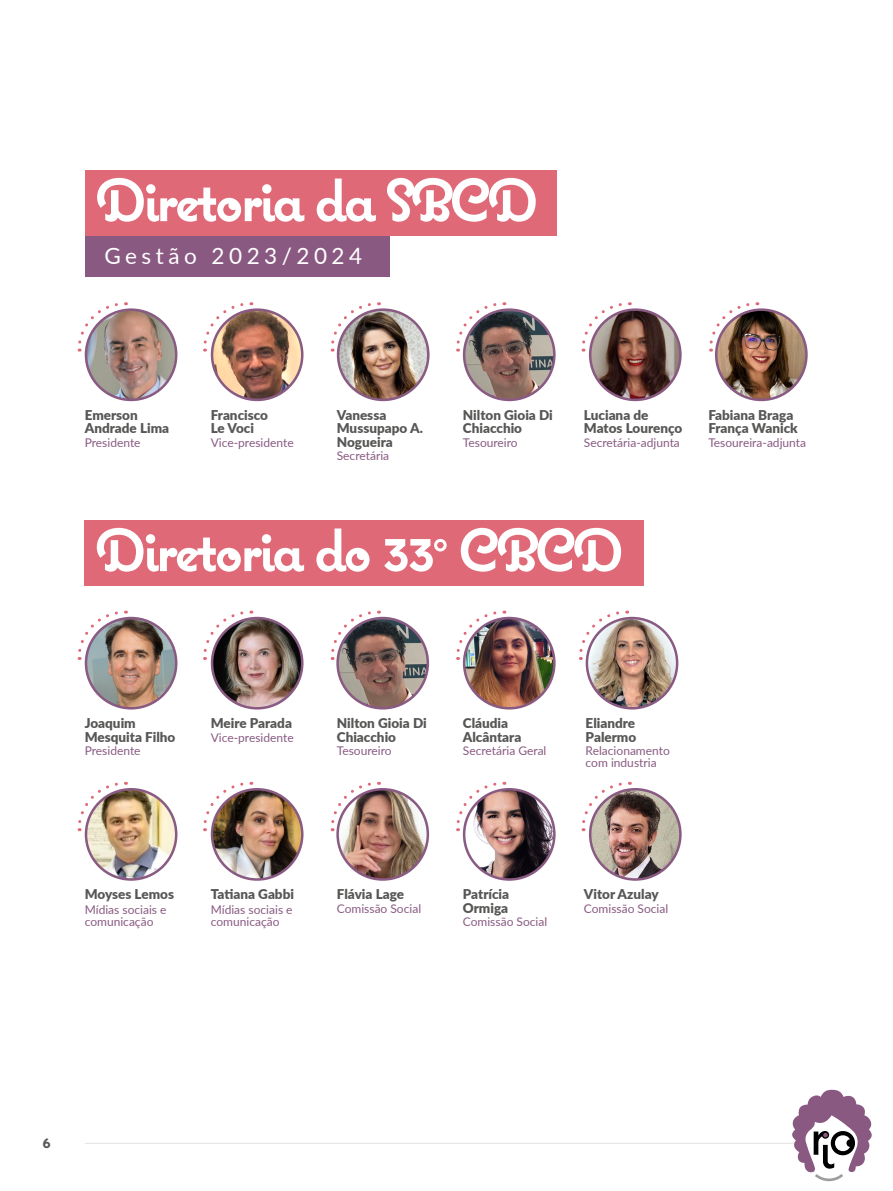
<style>
.page{position:relative;width:893px;height:1191px;background:#fff}
.page>*{position:absolute;margin:0;border:0;box-sizing:border-box;transform-origin:0 0}
.t1{font:700 60px "Coquette";letter-spacing:-.05em;color:#fff}
.t2{font:22.5px "Lato";letter-spacing:.2em;color:#fff}
.t3{font:700 18px "Coquette";color:#575756}
.t4{font:900 13.5px/13.5px "Lato";color:#575756}
.t5{font:12px/12px "Lato";color:#895a82}
</style>
<div class="page">
<hr style="left:85px;top:1143px;width:713px;height:1px;background:#e3e3e3">
<svg style="left:792px;top:1089px;width:80px;height:92px"></svg>
<div style="left:85px;top:520px;width:559px;height:65px;background:#e06978"></div>
<div style="left:85px;top:232px;width:304px;height:45px;background:#8a5982"></div>
<div style="left:85px;top:170px;width:472px;height:65px;background:#e06978"></div>
<img style="left:86px;top:310px;width:90px;height:90px;border-radius:45px">
<div style="left:85px;top:308px;width:92px;height:93px;border:3px solid #895a82;border-radius:50%"></div>
<img style="left:86px;top:618px;width:90px;height:90px;border-radius:45px">
<div style="left:85px;top:617px;width:92px;height:92px;border:3px solid #895a82;border-radius:50%"></div>
<img style="left:86px;top:789px;width:90px;height:90px;border-radius:45px">
<div style="left:85px;top:788px;width:92px;height:92px;border:3px solid #895a82;border-radius:50%"></div>
<img style="left:590px;top:310px;width:90px;height:90px;border-radius:45px">
<div style="left:589px;top:308px;width:93px;height:93px;border:3px solid #895a82;border-radius:50%"></div>
<img style="left:212px;top:310px;width:90px;height:90px;border-radius:45px">
<div style="left:211px;top:308px;width:92px;height:93px;border:3px solid #895a82;border-radius:50%"></div>
<img style="left:212px;top:618px;width:90px;height:90px;border-radius:45px">
<div style="left:211px;top:617px;width:92px;height:92px;border:3px solid #895a82;border-radius:50%"></div>
<img style="left:212px;top:789px;width:90px;height:90px;border-radius:45px">
<div style="left:211px;top:788px;width:92px;height:92px;border:3px solid #895a82;border-radius:50%"></div>
<img style="left:464px;top:310px;width:90px;height:90px;border-radius:45px">
<div style="left:463px;top:308px;width:93px;height:93px;border:3px solid #895a82;border-radius:50%"></div>
<img style="left:464px;top:618px;width:90px;height:90px;border-radius:45px">
<div style="left:463px;top:617px;width:93px;height:92px;border:3px solid #895a82;border-radius:50%"></div>
<img style="left:587px;top:618px;width:90px;height:90px;border-radius:45px">
<div style="left:586px;top:617px;width:92px;height:92px;border:3px solid #895a82;border-radius:50%"></div>
<img style="left:338px;top:310px;width:90px;height:90px;border-radius:45px">
<div style="left:337px;top:308px;width:93px;height:93px;border:3px solid #895a82;border-radius:50%"></div>
<img style="left:716px;top:310px;width:90px;height:90px;border-radius:45px">
<div style="left:715px;top:308px;width:93px;height:93px;border:3px solid #895a82;border-radius:50%"></div>
<svg style="left:77px;top:302px;width:49px;height:49px"></svg>
<svg style="left:77px;top:610px;width:49px;height:50px"></svg>
<svg style="left:77px;top:781px;width:49px;height:50px"></svg>
<svg style="left:203px;top:303px;width:42px;height:48px"></svg>
<svg style="left:203px;top:611px;width:42px;height:49px"></svg>
<svg style="left:203px;top:782px;width:42px;height:49px"></svg>
<svg style="left:330px;top:302px;width:49px;height:49px"></svg>
<svg style="left:330px;top:610px;width:49px;height:50px"></svg>
<svg style="left:330px;top:781px;width:49px;height:50px"></svg>
<svg style="left:456px;top:303px;width:42px;height:48px"></svg>
<svg style="left:456px;top:611px;width:42px;height:49px"></svg>
<svg style="left:579px;top:611px;width:42px;height:49px"></svg>
<img style="left:456px;top:781px;width:98px;height:98px">
<svg style="left:581px;top:302px;width:49px;height:49px"></svg>
<img style="left:590px;top:789px;width:90px;height:90px;border-radius:45px">
<div style="left:589px;top:788px;width:93px;height:92px;border:3px solid #895a82;border-radius:50%"></div>
<svg style="left:581px;top:781px;width:49px;height:50px"></svg>
<svg style="left:709px;top:303px;width:42px;height:48px"></svg>
<img style="left:338px;top:618px;width:90px;height:90px;border-radius:45px">
<div style="left:336px;top:617px;width:93px;height:92px;border:3px solid #895a82;border-radius:50%"></div>
<img style="left:338px;top:789px;width:90px;height:90px;border-radius:45px">
<div style="left:336px;top:788px;width:93px;height:92px;border:3px solid #895a82;border-radius:50%"></div>
<h1 class="t1" style="left:96px;top:163px;width:444px">Diretoria da SBCD</h1>
<h2 class="t2" style="left:104px;top:240px;width:259px">Gestão 2023/2024</h2>
<p class="t4" style="left:85px;top:407px;width:86px">Emerson<br>Andrade Lima</p>
<p class="t5" style="left:85px;top:436px;width:57px">Presidente</p>
<p class="t4" style="left:211px;top:407px;width:59px">Francisco<br>Le Voci</p>
<p class="t5" style="left:211px;top:436px;width:84px">Vice-presidente</p>
<p class="t4" style="left:337px;top:407px;width:88px">Vanessa<br>Mussupapo A.<br>Nogueira</p>
<p class="t5" style="left:337px;top:449px;width:54px">Secretária</p>
<p class="t4" style="left:463px;top:407px;width:91px">Nilton Gioia Di<br>Chiacchio</p>
<p class="t5" style="left:463px;top:436px;width:56px">Tesoureiro</p>
<p class="t4" style="left:584px;top:407px;width:100px">Luciana de<br>Matos Lourenço</p>
<p class="t5" style="left:584px;top:436px;width:98px">Secretária-adjunta</p>
<p class="t4" style="left:708px;top:407px;width:91px">Fabiana Braga<br>França Wanick</p>
<p class="t5" style="left:708px;top:436px;width:99px">Tesoureira-adjunta</p>
<h1 class="t1" style="left:96px;top:513px;width:529px">Diretoria do 33° CBCD</h1>
<p class="t4" style="left:85px;top:716px;width:92px">Joaquim<br>Mesquita Filho</p>
<p class="t5" style="left:85px;top:744px;width:57px">Presidente</p>
<p class="t4" style="left:211px;top:716px;width:83px">Meire Parada</p>
<p class="t5" style="left:211px;top:730px;width:84px">Vice-presidente</p>
<p class="t4" style="left:337px;top:716px;width:91px">Nilton Gioia Di<br>Chiacchio</p>
<p class="t5" style="left:337px;top:744px;width:56px">Tesoureiro</p>
<p class="t4" style="left:463px;top:716px;width:60px">Cláudia<br>Alcântara</p>
<p class="t5" style="left:463px;top:744px;width:85px">Secretária Geral</p>
<p class="t4" style="left:586px;top:716px;width:52px">Eliandre<br>Palermo</p>
<p class="t5" style="left:586px;top:744px;width:86px">Relacionamento com industria</p>
<p class="t4" style="left:85px;top:887px;width:91px">Moyses Lemos</p>
<p class="t5" style="left:85px;top:902px;width:83px">Mídias sociais e comunicação</p>
<p class="t4" style="left:211px;top:887px;width:85px">Tatiana Gabbi</p>
<p class="t5" style="left:211px;top:902px;width:83px">Mídias sociais e comunicação</p>
<p class="t4" style="left:337px;top:887px;width:69px">Flávia Lage</p>
<p class="t5" style="left:337px;top:902px;width:86px">Comissão Social</p>
<p class="t4" style="left:463px;top:887px;width:48px">Patrícia<br>Ormiga</p>
<p class="t5" style="left:463px;top:915px;width:86px">Comissão Social</p>
<p class="t4" style="left:584px;top:887px;width:76px">Vitor Azulay</p>
<p class="t5" style="left:584px;top:902px;width:86px">Comissão Social</p>
<h3 class="t3" style="left:43px;top:1130px;width:10px">6</h3>
</div>
